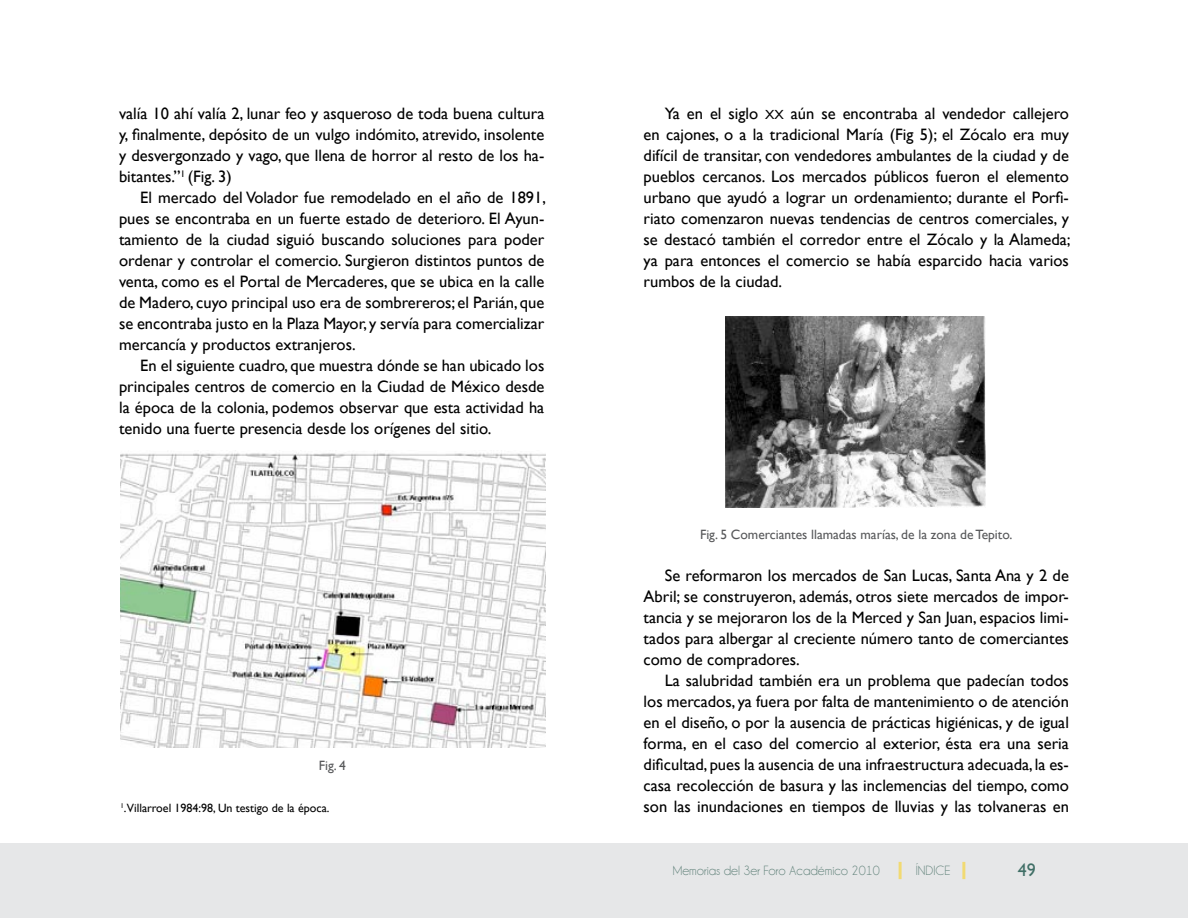
<style>
.page{position:relative;width:1188px;height:918px;background:#fff}
.page>*{position:absolute;margin:0;border:0;box-sizing:border-box;transform-origin:0 0}
.t1{font:18px "Gill Sans";color:#406f66}
.t2{font:16.5px/21px "Gill Sans";color:#000;text-align:justify}
.t3{font:13.5px "Gill Sans";color:#58595b}
.t4{font:13.5px "Champagne&Limousines";color:#62837b}
.t5{font:12px "Gill Sans";color:#000}
.s1{font-family:"Gill Sans MT SC800";font-size:13.2px}
</style>
<div class="page">
<div style="left:0;top:843px;width:1188px;height:74px;background:#e6e7e8"></div>
<hr style="left:899px;top:862px;width:3px;height:17px;background:#fdce04">
<hr style="left:962px;top:862px;width:3px;height:17px;background:#fdce04">
<img style="left:121px;top:453px;width:424px;height:295px">
<img style="left:726px;top:317px;width:259px;height:190px">
<p class="t2" style="left:119px;top:103px;width:427px">valía 10 ahí valía 2, lunar feo y asqueroso de toda buena cultura y, finalmente, depósito de un vulgo indómito, atrevido, insolente y desvergonzado y vago, que llena de horror al resto de los ha&shy;bitantes.”<sup>1</sup> (Fig. 3)</p>
<p class="t2" style="left:119px;top:187px;width:428px;text-indent:21px">El mercado del Volador fue remodelado en el año de 1891, pues se encontraba en un fuerte estado de deterioro. El Ayun&shy;tamiento de la ciudad siguió buscando soluciones para poder ordenar y controlar el comercio. Surgieron distintos puntos de venta, como es el Portal de Mercaderes, que se ubica en la calle de Madero, cuyo principal uso era de sombrereros; el Parián, que se encontraba justo en la Plaza Mayor, y servía para comercializar mercancía y productos extranjeros.</p>
<p class="t2" style="left:119px;top:355px;width:427px;text-indent:21px">En el siguiente cuadro, que muestra dónde se han ubicado los principales centros de comercio en la Ciudad de México desde la época de la colonia, podemos observar que esta actividad ha tenido una fuerte presencia desde los orígenes del sitio.</p>
<p class="t3" style="left:319px;top:758px;width:29px">Fig. 4</p>
<p class="t5" style="left:121px;top:801px;width:210px"><sup>1</sup>.Villarroel 1984:98, Un testigo de la época.</p>
<p class="t2" style="left:644px;top:103px;width:428px;text-indent:21px">Ya en el siglo <span class="s1">xx</span> aún se encontraba al vendedor callejero en cajones, o a la tradicional María (Fig 5); el Zócalo era muy difícil de transitar, con vendedores ambulantes de la ciudad y de pueblos cercanos. Los mercados públicos fueron el elemento urbano que ayudó a lograr un ordenamiento; durante el Porfi&shy;riato comenzaron nuevas tendencias de centros comerciales, y se destacó también el corredor entre el Zócalo y la Alameda; ya para entonces el comercio se había esparcido hacia varios rumbos de la ciudad.</p>
<p class="t3" style="left:700px;top:527px;width:314px">Fig. 5 Comerciantes llamadas marías, de la zona de Tepito.</p>
<p class="t2" style="left:644px;top:565px;width:427px;text-indent:21px">Se reformaron los mercados de San Lucas, Santa Ana y 2 de Abril; se construyeron, además, otros siete mercados de impor&shy;tancia y se mejoraron los de la Merced y San Juan, espacios limi&shy;tados para albergar al creciente número tanto de comerciantes como de compradores.</p>
<p class="t2" style="left:644px;top:670px;width:427px;text-indent:21px">La salubridad también era un problema que padecían todos los mercados, ya fuera por falta de mantenimiento o de atención en el diseño, o por la ausencia de prácticas higiénicas, y de igual forma, en el caso del comercio al exterior, ésta era una seria dificultad, pues la ausencia de una infraestructura adecuada, la es&shy;casa recolección de basura y las inclemencias del tiempo, como son las inundaciones en tiempos de lluvias y las tolvaneras en</p>
<p class="t4" style="left:673px;top:863px;width:208px">Memorias del 3er Foro Académico 2010</p>
<p class="t4" style="left:916px;top:863px;width:36px">ÍNDICE</p>
<p class="t1" style="left:1018px;top:860px;width:19px">49</p>
</div>
